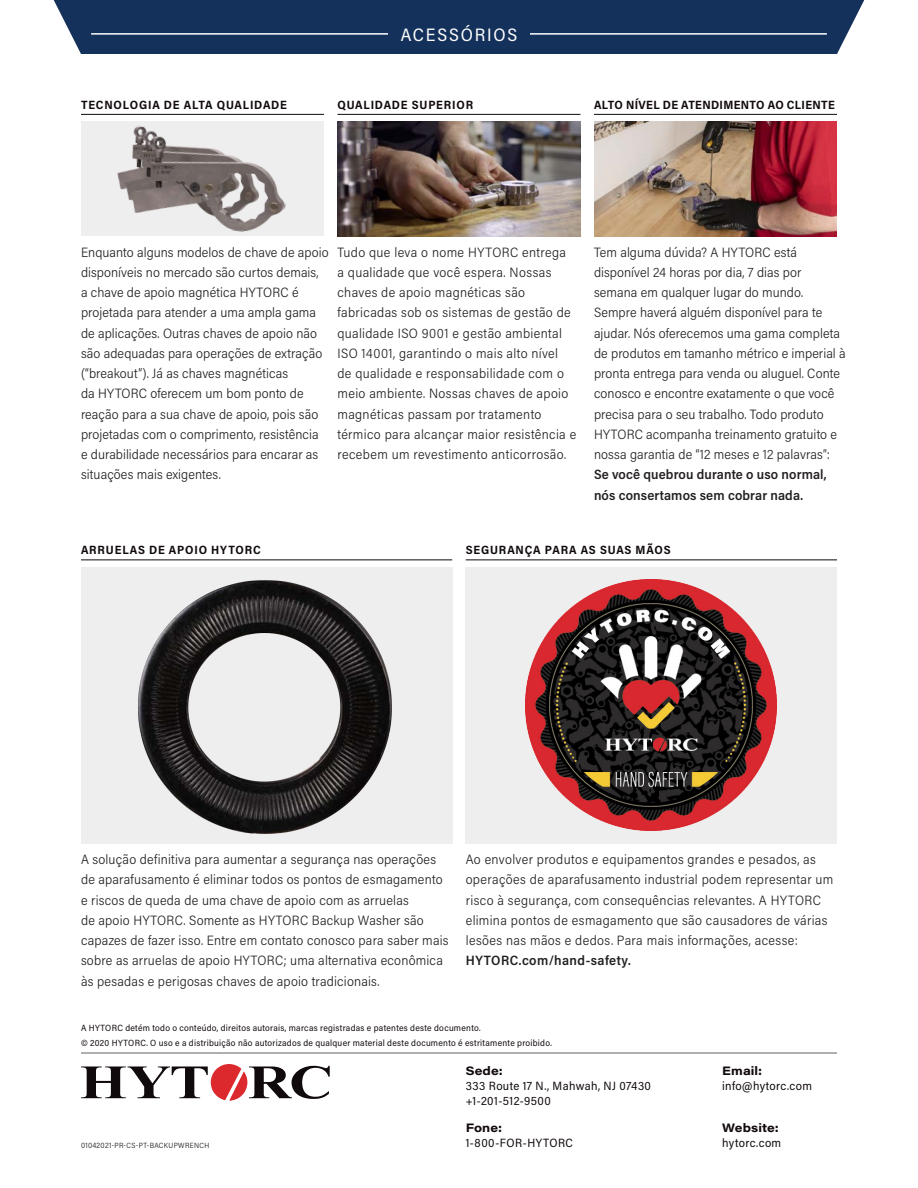
<style>
.page{position:relative;width:918px;height:1188px;background:#fff}
.page>*{position:absolute;margin:0;border:0;box-sizing:border-box;transform-origin:0 0}
.t1{font:18px "Acumin Pro Semi Cond";letter-spacing:.095em;color:#fff}
.Bullet_List_1{font:300 13.5px/20.2px "Acumin Pro Semi Cond";letter-spacing:.015em;color:#231f20}
.Bullet_List_1-2{font:600 13.5px "Acumin Pro Semi Cond";letter-spacing:.03em;color:#231f20}
.t2{font:700 12px "Acumin Pro Semi Cond";letter-spacing:.065em;color:#110a0c}
.t3{font:12px/15px "Acumin Pro Semi Cond";letter-spacing:.035em;color:#110a0c}
.t4{font:700 12px "Acumin Pro Semi Cond";letter-spacing:.025em;color:#110a0c}
.t5{font:700 12px "Acumin Pro Wide";letter-spacing:.005em;color:#110a0c}
.t6{font:9px "Acumin Pro Semi Cond";letter-spacing:.03em;color:#110a0c}
.t7{font:300 7.5px "Acumin Pro Semi Cond";letter-spacing:.045em;color:#110a0c}
.s1{font-weight:600}
</style>
<div class="page">
<svg style="left:81px;top:1064px;width:249px;height:37px"></svg>
<hr style="left:81px;top:1052px;width:756px;height:2px;background:#939598">
<div style="left:53px;top:0;width:812px;height:54px;background:#14315b"></div>
<hr style="left:91px;top:33px;width:736px;height:2px;background:#fff">
<div style="left:388px;top:27px;width:142px;height:13px;background:#14315b"></div>
<hr style="left:81px;top:560px;width:371px;height:1px;background:#110a0c">
<hr style="left:466px;top:560px;width:371px;height:1px;background:#110a0c">
<div style="left:81px;top:567px;width:371px;height:277px;background:#eeeeef"></div>
<img style="left:138px;top:580px;width:254px;height:254px">
<div style="left:466px;top:567px;width:371px;height:277px;background:#eeeeef"></div>
<img style="left:526px;top:580px;width:251px;height:251px">
<div style="left:81px;top:122px;width:243px;height:114px;background:#eeeeef"></div>
<img style="left:117px;top:126px;width:169px;height:106px">
<img style="left:338px;top:122px;width:242px;height:114px">
<img style="left:594px;top:122px;width:243px;height:114px">
<hr style="left:81px;top:114px;width:243px;height:1px;background:#110a0c">
<hr style="left:338px;top:114px;width:242px;height:1px;background:#110a0c">
<hr style="left:594px;top:114px;width:243px;height:1px;background:#110a0c">
<h1 class="t1" style="left:401px;top:22px;width:118px">ACESSÓRIOS</h1>
<p class="t2" style="left:81px;top:96px;width:208px">TECNOLOGIA DE ALTA QUALIDADE</p>
<p class="t2" style="left:338px;top:96px;width:137px">QUALIDADE SUPERIOR</p>
<p class="t4" style="left:594px;top:96px;width:242px">ALTO NÍVEL DE ATENDIMENTO AO CLIENTE</p>
<p class="Bullet_List_1" style="left:81px;top:241px;width:249px">Enquanto alguns modelos de chave de apoio disponíveis no mercado são curtos demais,<br>a chave de apoio magnética HYTORC é projetada para atender a uma ampla gama de aplicações. Outras chaves de apoio não são adequadas para operações de extração (“breakout”). Já as chaves magnéticas<br>da HYTORC oferecem um bom ponto de reação para a sua chave de apoio, pois são projetadas com o comprimento, resistência<br>e durabilidade necessários para encarar as situações mais exigentes.</p>
<p class="Bullet_List_1" style="left:338px;top:241px;width:240px">Tudo que leva o nome HYTORC entrega<br>a qualidade que você espera. Nossas chaves de apoio magnéticas são fabricadas sob os sistemas de gestão de qualidade ISO 9001 e gestão ambiental ISO 14001, garantindo o mais alto nível<br>de qualidade e responsabilidade com o meio ambiente. Nossas chaves de apoio magnéticas passam por tratamento térmico para alcançar maior resistência e recebem um revestimento anticorrosão.</p>
<p class="Bullet_List_1" style="left:594px;top:241px;width:253px">Tem alguma dúvida? A HYTORC está disponível 24 horas por dia, 7 dias por semana em qualquer lugar do mundo.<br>Sempre haverá alguém disponível para te ajudar. Nós oferecemos uma gama completa de produtos em tamanho métrico e imperial à pronta entrega para venda ou aluguel. Conte conosco e encontre exatamente o que você precisa para o seu trabalho. Todo produto HYTORC acompanha treinamento gratuito e nossa garantia de “12 meses e 12 palavras”:<br><span class="s1">Se você quebrou durante o uso normal, nós consertamos sem cobrar nada.</span></p>
<p class="t2" style="left:81px;top:542px;width:181px">ARRUELAS DE APOIO HYTORC</p>
<p class="t2" style="left:466px;top:542px;width:206px">SEGURANÇA PARA AS SUAS MÃOS</p>
<p class="Bullet_List_1" style="left:81px;top:849px;width:369px">A solução definitiva para aumentar a segurança nas operações de aparafusamento é eliminar todos os pontos de esmagamento e riscos de queda de uma chave de apoio com as arruelas<br>de apoio HYTORC. Somente as HYTORC Backup Washer são capazes de fazer isso. Entre em contato conosco para saber mais sobre as arruelas de apoio HYTORC; uma alternativa econômica às pesadas e perigosas chaves de apoio tradicionais.</p>
<p class="Bullet_List_1" style="left:466px;top:849px;width:369px">Ao envolver produtos e equipamentos grandes e pesados, as operações de aparafusamento industrial podem representar um risco à segurança, com consequências relevantes. A HYTORC elimina pontos de esmagamento que são causadores de várias lesões nas mãos e dedos. Para mais informações, acesse:</p>
<p class="Bullet_List_1-2" style="left:466px;top:951px;width:167px">HYTORC.com/hand-safety.</p>
<p class="t6" style="left:81px;top:1022px;width:401px">A HYTORC detém todo o conteúdo, direitos autorais, marcas registradas e patentes deste documento.</p>
<p class="t6" style="left:81px;top:1037px;width:472px">© 2020 HYTORC. O uso e a distribuição não autorizados de qualquer material deste documento é estritamente proibido.</p>
<p class="t7" style="left:81px;top:1140px;width:130px">01042021-PR-CS-PT-BACKUPWRENCH</p>
<p class="t5" style="left:466px;top:1062px;width:39px">Sede:</p>
<p class="t3" style="left:466px;top:1078px;width:187px">333 Route 17 N., Mahwah, NJ 07430 +1-201-512-9500</p>
<p class="t5" style="left:466px;top:1120px;width:38px">Fone:</p>
<p class="t3" style="left:466px;top:1135px;width:109px">1-800-FOR-HYTORC</p>
<p class="t5" style="left:722px;top:1062px;width:41px">Email:</p>
<p class="t3" style="left:722px;top:1078px;width:91px">info@hytorc.com</p>
<p class="t5" style="left:722px;top:1120px;width:58px">Website:</p>
<p class="t3" style="left:722px;top:1135px;width:61px">hytorc.com</p>
</div>
